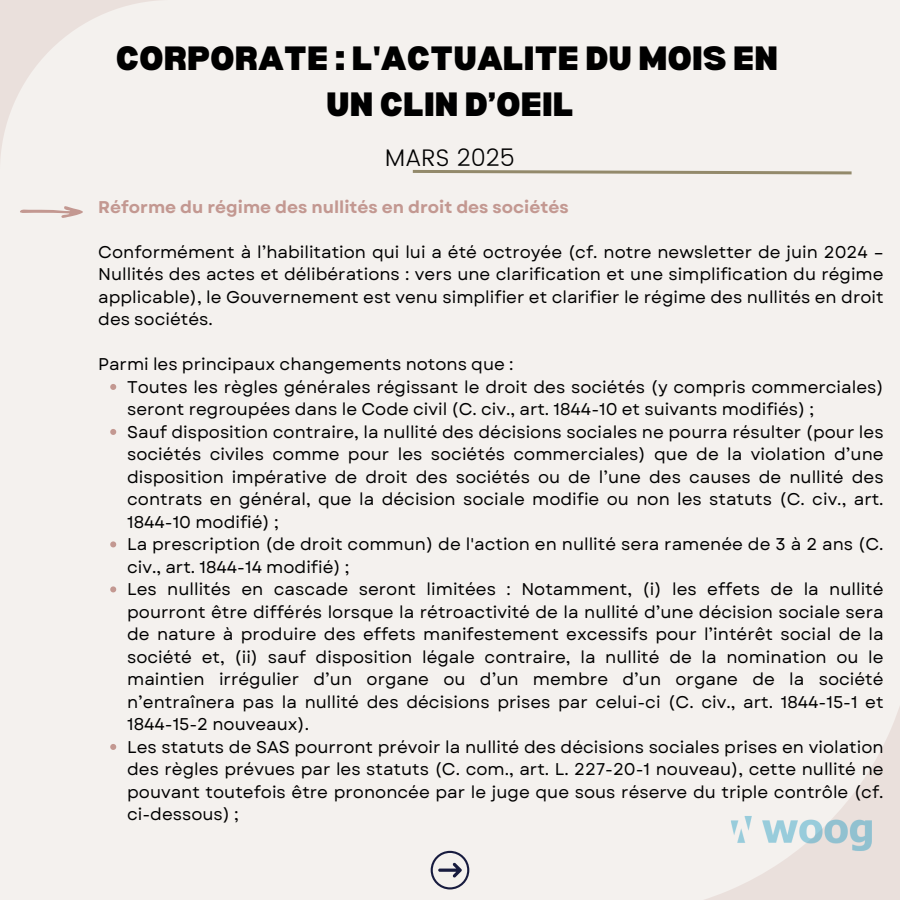
<style>
.page{position:relative;width:900px;height:900px;background:#f4f1ee}
.page>*{position:absolute;margin:0;border:0;box-sizing:border-box;transform-origin:0 0}
.t1{font:900 33px/45.8px "Bernoru";color:#000;text-align:center}
.t2{font:300 24px "Poppins";color:#000}
.t3{font:17px/22.5px "Garet";color:#000;text-align:justify}
.t4{font:700 17px "Garet";color:#c39891}
</style>
<div class="page">
<svg style="left:412px;top:170px;width:440px;height:5px"></svg>
<svg style="left:705px;top:707px;width:195px;height:193px"></svg>
<svg style="left:0;top:0;width:157px;height:157px"></svg>
<img style="left:719px;top:810px;width:165px;height:46px">
<svg style="left:20px;top:206px;width:63px;height:12px"></svg>
<svg style="left:110px;top:384px;width:6px;height:6px"></svg>
<svg style="left:110px;top:429px;width:6px;height:6px"></svg>
<svg style="left:110px;top:541px;width:6px;height:6px"></svg>
<svg style="left:110px;top:586px;width:6px;height:6px"></svg>
<svg style="left:110px;top:744px;width:6px;height:6px"></svg>
<svg style="left:431px;top:851px;width:38px;height:38px"></svg>
<p class="t1" style="left:116px;top:34px;width:664px">CORPORATE : L'ACTUALITE DU MOIS EN<br>UN CLIN D’OEIL</p>
<h1 class="t2" style="left:385px;top:144px;width:131px">MARS 2025</h1>
<h2 class="t4" style="left:98px;top:195px;width:472px">Réforme du régime des nullités en droit des sociétés</h2>
<p class="t3" style="left:98px;top:241px;width:787px">Conformément à l’habilitation qui lui a été octroyée (cf. notre newsletter de juin 2024 – Nullités des actes et délibérations : vers une clarification et une simplification du régime applicable), le Gouvernement est venu simplifier et clarifier le régime des nullités en droit des sociétés.</p>
<h3 class="t3" style="left:98px;top:353px;width:417px">Parmi les principaux changements notons que :</h3>
<p class="t3" style="left:127px;top:376px;width:758px">Toutes les règles générales régissant le droit des sociétés (y compris commerciales) seront regroupées dans le Code civil (C. civ., art. 1844-10 et suivants modifiés) ;</p>
<p class="t3" style="left:127px;top:421px;width:758px">Sauf disposition contraire, la nullité des décisions sociales ne pourra résulter (pour les sociétés civiles comme pour les sociétés commerciales) que de la violation d’une disposition impérative de droit des sociétés ou de l’une des causes de nullité des contrats en général, que la décision sociale modifie ou non les statuts (C. civ., art.<br>1844-10 modifié) ;</p>
<p class="t3" style="left:127px;top:533px;width:758px">La prescription (de droit commun) de l'action en nullité sera ramenée de 3 à 2 ans (C. civ., art. 1844-14 modifié) ;</p>
<p class="t3" style="left:127px;top:578px;width:758px">Les nullités en cascade seront limitées : Notamment, (i) les effets de la nullité pourront être différés lorsque la rétroactivité de la nullité d’une décision sociale sera de nature à produire des effets manifestement excessifs pour l’intérêt social de la société et, (ii) sauf disposition légale contraire, la nullité de la nomination ou le maintien irrégulier d’un organe ou d’un membre d’un organe de la société n’entraînera pas la nullité des décisions prises par celui-ci (C. civ., art. 1844-15-1 et 1844-15-2 nouveaux).</p>
<p class="t3" style="left:127px;top:736px;width:758px">Les statuts de SAS pourront prévoir la nullité des décisions sociales prises en violation des règles prévues par les statuts (C. com., art. L. 227-20-1 nouveau), cette nullité ne pouvant toutefois être prononcée par le juge que sous réserve du triple contrôle (cf. ci-dessous) ;</p>
</div>
